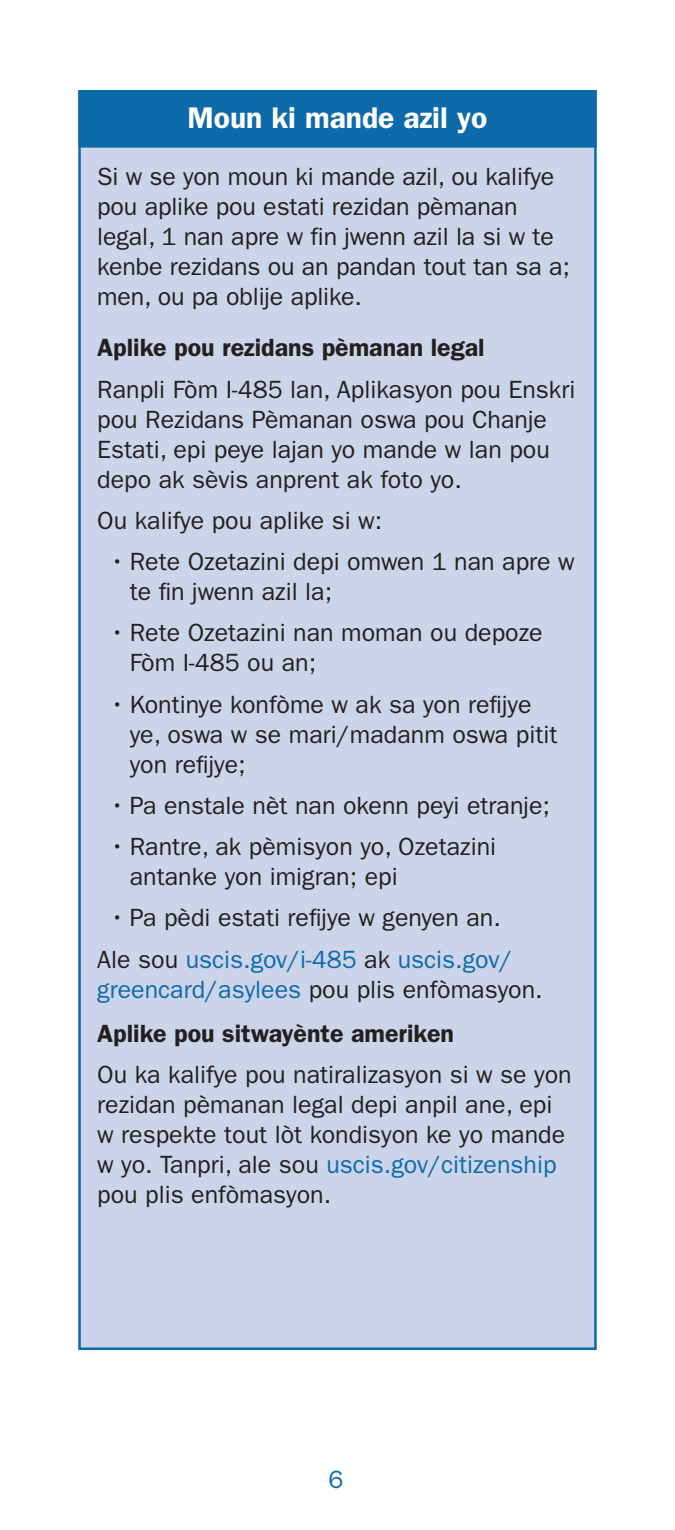
<style>
.page{position:relative;width:675px;height:1530px;background:#fff}
.page>*{position:absolute;margin:0;border:0;box-sizing:border-box;transform-origin:0 0}
.t1{font:600 30px "ITC Franklin Gothic Std";color:#fff}
.t2{font:25px/30px "ITC Franklin Gothic Std";color:#231f20}
.t3{font:600 25px/44.2px "ITC Franklin Gothic Std";color:#231f20}
.t4{font:25px "ITC Franklin Gothic Std";color:#0e6baa}
.s1{color:#0e6baa}
.s2{font-weight:400;color:#0e6baa}
.s3{font-weight:400}
</style>
<div class="page">
<div style="left:78px;top:90px;width:519px;height:1260px;background:#cbd4e8;border:2px solid #0e6baa"></div>
<div style="left:78px;top:90px;width:519px;height:58px;background:#0e6baa;border:2px solid #0e6baa"></div>
<p class="t1" style="left:188px;top:100px;width:302px">Moun ki mande azil yo</p>
<p class="t2" style="left:97px;top:162px;width:474px">Si w se yon moun ki mande azil, ou kalifye pou aplike pou estati rezidan pèmanan legal, 1 nan apre w fin jwenn azil la si w te kenbe rezidans ou an pandan tout tan sa a; men, ou pa oblije aplike.</p>
<p class="t3" style="left:97px;top:326px;width:389px">Aplike pou rezidans pèmanan legal</p>
<p class="t2" style="left:97px;top:374px;width:480px">Ranpli Fòm I-485 lan, Aplikasyon pou Enskri pou Rezidans Pèmanan oswa pou Chanje Estati, epi peye lajan yo mande w lan pou depo ak sèvis anprent ak foto yo.</p>
<p class="t2" style="left:97px;top:506px;width:286px">Ou kalifye pou aplike si w:</p>
<p class="t2" style="left:130px;top:547px;width:447px;text-indent:-20px">• Rete Ozetazini depi omwen 1 nan apre w te fin jwenn azil la;</p>
<p class="t2" style="left:130px;top:618px;width:415px;text-indent:-20px">• Rete Ozetazini nan moman ou depoze<br>Fòm I-485 ou an;</p>
<p class="t2" style="left:130px;top:689px;width:429px;text-indent:-20px">• Kontinye konfòme w ak sa yon refijye ye, oswa w se mari/madanm oswa pitit yon refijye;</p>
<p class="t2" style="left:110px;top:791px;width:442px">• Pa enstale nèt nan okenn peyi etranje;</p>
<p class="t2" style="left:130px;top:832px;width:368px;text-indent:-20px">• Rantre, ak pèmisyon yo, Ozetazini antanke yon imigran; epi</p>
<p class="t2" style="left:97px;top:897px;width:417px;line-height:41.2px;text-align:center">• Pa pèdi estati refijye w genyen an.<br>Ale sou <span class="s1">uscis.gov/i-485</span> ak <span class="s1">uscis.gov/</span></p>
<p class="t3" style="left:97px;top:967px;width:447px"><span class="s2">greencard/asylees</span> <span class="s3">pou plis enfòmasyon.<br></span>Aplike pou sitwayènte ameriken</p>
<p class="t2" style="left:97px;top:1060px;width:476px">Ou ka kalifye pou natiralizasyon si w se yon rezidan pèmanan legal depi anpil ane, epi w respekte tout lòt kondisyon ke yo mande w yo. Tanpri, ale sou <span class="s1">uscis.gov/citizenship </span>pou plis enfòmasyon.</p>
<p class="t4" style="left:329px;top:1465px;width:16px">6</p>
</div>
